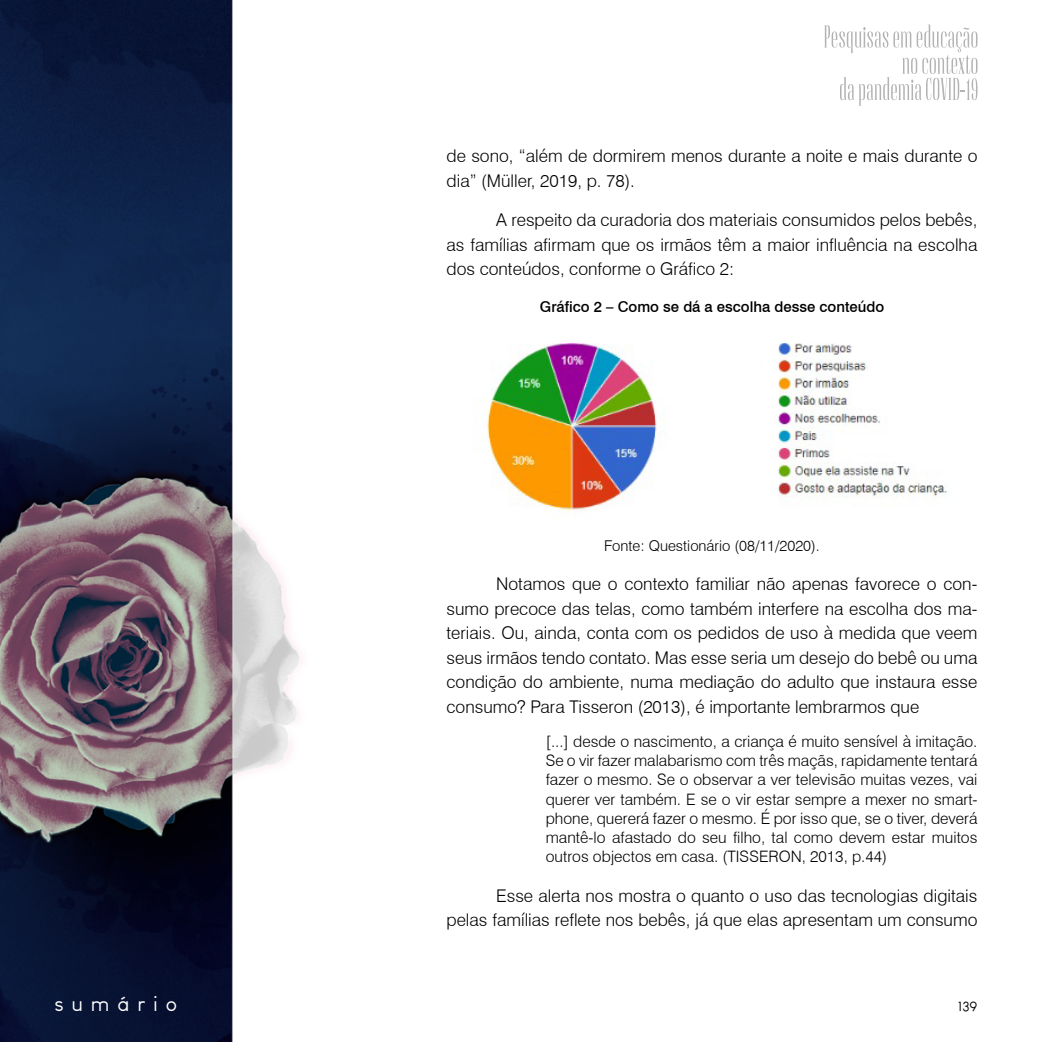
<style>
.page{position:relative;width:1042px;height:1042px;background:#fff}
.page>*{position:absolute;margin:0;border:0;box-sizing:border-box;transform-origin:0 0}
.t1{font:21px "Louis George Cafe";letter-spacing:.375em;color:#fff}
.t2{font:300 17.5px/24.5px "Swiss 721 BT";color:#000;text-align:justify}
.t3{font:300 15.75px/19.2px "Swiss 721 BT";color:#000;text-align:justify}
.t4{font:500 14.88px "Swiss 721 BT";color:#000}
.t5{font:300 14.88px "Swiss 721 BT";color:#000}
.t6{font:14px "Louis George Cafe";color:#000}
</style>
<div class="page">
<img style="left:0;top:0;width:301px;height:1042px">
<svg style="left:824px;top:25px;width:153px;height:81px"></svg>
<img style="left:486px;top:343px;width:461px;height:169px">
<p class="t2" style="left:446px;top:144px;width:532px">de sono, “além de dormirem menos durante a noite e mais durante o dia” (Müller, 2019, p. 78).</p>
<p class="t2" style="left:446px;top:207px;width:532px;text-indent:50px">A respeito da curadoria dos materiais consumidos pelos bebês, as famílias afirmam que os irmãos têm a maior influência na escolha dos conteúdos, conforme o Gráfico 2:</p>
<p class="t4" style="left:540px;top:298px;width:346px">Gráfico 2 – Como se dá a escolha desse conteúdo</p>
<p class="t5" style="left:604px;top:536px;width:217px">Fonte: Questionário (08/11/2020).</p>
<p class="t2" style="left:446px;top:572px;width:532px;text-indent:50px">Notamos que o contexto familiar não apenas favorece o con&shy;sumo precoce das telas, como também interfere na escolha dos ma&shy;teriais. Ou, ainda, conta com os pedidos de uso à medida que veem seus irmãos tendo contato. Mas esse seria um desejo do bebê ou uma condição do ambiente, numa mediação do adulto que instaura esse consumo? Para Tisseron (2013), é importante lembrarmos que</p>
<p class="t3" style="left:546px;top:731px;width:433px">[...] desde o nascimento, a criança é muito sensível à imitação.<br>Se o vir fazer malabarismo com três maçãs, rapidamente tentará fazer o mesmo. Se o observar a ver televisão muitas vezes, vai querer ver também. E se o vir estar sempre a mexer no smart&shy;phone, quererá fazer o mesmo. É por isso que, se o tiver, deverá mantê-lo afastado do seu filho, tal como devem estar muitos outros objectos em casa. (TISSERON, 2013, p.44)</p>
<p class="t2" style="left:446px;top:883px;width:532px;text-align:right">Esse alerta nos mostra o quanto o uso das tecnologias digitais<br>pelas famílias reflete nos bebês, já que elas apresentam um consumo</p>
<p class="t1" style="left:54px;top:991px;width:124px">sumário</p>
<p class="t6" style="left:958px;top:997px;width:21px">139</p>
</div>
